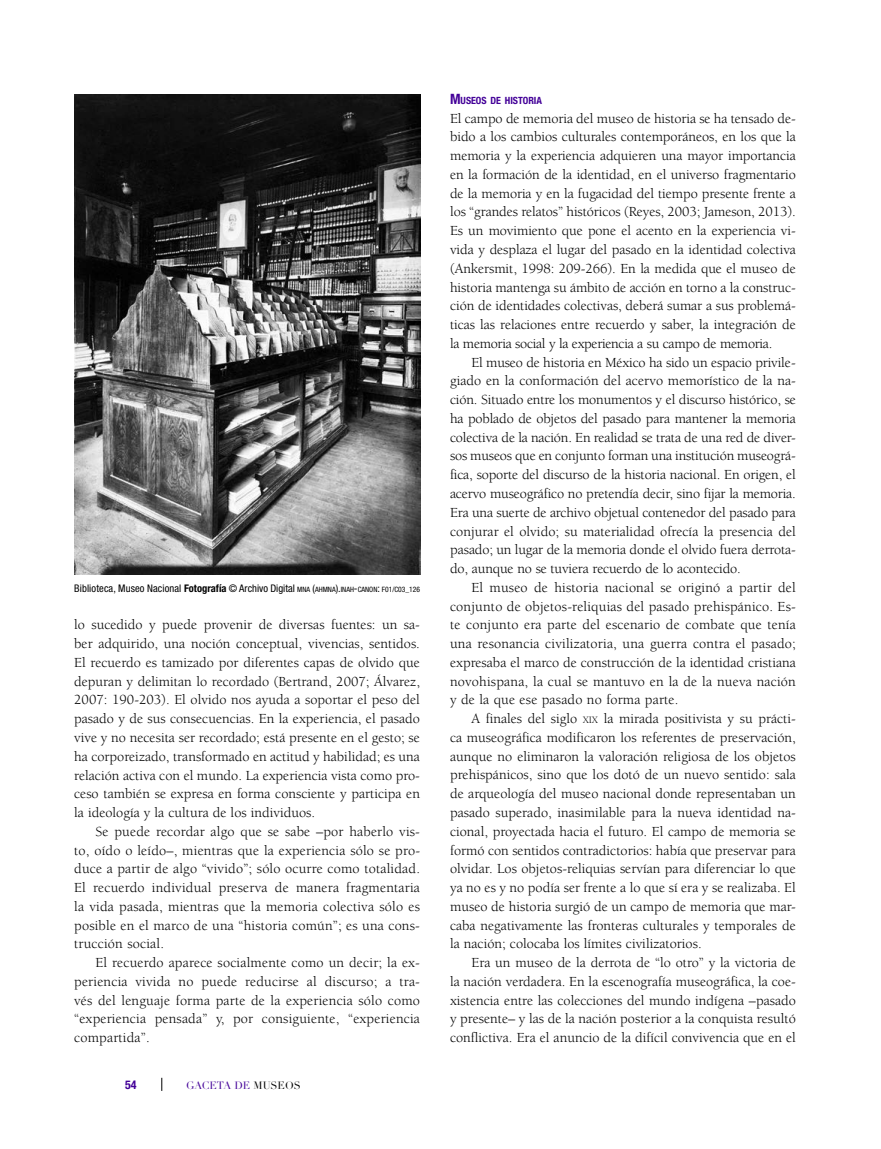
<style>
.page{position:relative;width:881px;height:1149px;background:#fff}
.page>*{position:absolute;margin:0;border:0;box-sizing:border-box;transform-origin:0 0}
.t1{font:14.25px/18.8px "Berkeley";color:#000;text-align:justify}
.t2{font:700 condensed 12px "Helvetica Neue";color:#430098}
.t3{font:condensed 10.5px "Helvetica Neue";letter-spacing:.01em;color:#000}
.t4{font:10.5px "Didot LH";color:#430098}
.t5{font:700 condensed 10.05px "Helvetica Neue";color:#430098}
.s1{font-weight:700}
.s2{font-size:7.35px}
.s3{font-style:inherit}
.s4{font-size:7.5px}
.s5{color:#000}
.s6{font-size:14.25px}
.s7{font-size:10.05px}
</style>
<div class="page">
<svg style="left:161px;top:1077px;width:1px;height:13px"></svg>
<img style="left:74px;top:94px;width:346px;height:480px">
<p class="t3" style="left:74px;top:582px;width:347px">Biblioteca, Museo Nacional <span class="s1">Fotografía</span> © Archivo Digital <span class="s2">MNA</span> (<span class="s2">AHMNA</span>).<span class="s2">INAH</span><span class="s3">-</span><span class="s2">CANON</span>: <span class="s2">F</span><span class="s4">01/</span><span class="s2">C</span><span class="s4">03_126</span></p>
<p class="t1" style="left:74px;top:615px;width:347px">lo sucedido y puede provenir de diversas fuentes: un sa&shy;ber adquirido, una noción conceptual, vivencias, sentidos.<br>El recuerdo es tamizado por diferentes capas de olvido que depuran y delimitan lo recordado (Bertrand, 2007; Álvarez, 2007: 190-203). El olvido nos ayuda a soportar el peso del pasado y de sus consecuencias. En la experiencia, el pasado vive y no necesita ser recordado; está presente en el gesto; se ha corporeizado, transformado en actitud y habilidad; es una relación activa con el mundo. La experiencia vista como pro&shy;ceso también se expresa en forma consciente y participa en la ideología y la cultura de los individuos.</p>
<p class="t1" style="left:74px;top:822px;width:347px;text-indent:21px">Se puede recordar algo que se sabe –por haberlo vis&shy;to, oído o leído–, mientras que la experiencia sólo se pro&shy;duce a partir de algo “vivido”; sólo ocurre como totalidad.<br>El recuerdo individual preserva de manera fragmentaria la vida pasada, mientras que la memoria colectiva sólo es posible en el marco de una “historia común”; es una cons&shy;trucción social.</p>
<p class="t1" style="left:74px;top:953px;width:347px;text-indent:21px">El recuerdo aparece socialmente como un decir; la ex&shy;periencia vivida no puede reducirse al discurso; a tra&shy;vés del lenguaje forma parte de la experiencia sólo como “experiencia pensada” y, por consiguiente, “experiencia compartida”.</p>
<p class="t2" style="left:125px;top:1077px;width:13px">54</p>
<p class="t4" style="left:186px;top:1078px;width:116px">GACETA DE <span class="s5">MUSEOS</span></p>
<p class="t5" style="left:450px;top:94px;width:93px"><span class="s6">M</span>USEOS DE HISTORIA</p>
<p class="t1" style="left:450px;top:109px;width:347px">El campo de memoria del museo de historia se ha tensado de&shy;bido a los cambios culturales contemporáneos, en los que la memoria y la experiencia adquieren una mayor importancia en la formación de la identidad, en el universo fragmentario de la memoria y en la fugacidad del tiempo presente frente a los “grandes relatos” históricos (Reyes, 2003; Jameson, 2013).<br>Es un movimiento que pone el acento en la experiencia vi&shy;vida y desplaza el lugar del pasado en la identidad colectiva (Ankersmit, 1998: 209-266). En la medida que el museo de historia mantenga su ámbito de acción en torno a la construc&shy;ción de identidades colectivas, deberá sumar a sus problemá&shy;ticas las relaciones entre recuerdo y saber, la integración de la memoria social y la experiencia a su campo de memoria.</p>
<p class="t1" style="left:450px;top:353px;width:347px;text-indent:21px">El museo de historia en México ha sido un espacio privile&shy;giado en la conformación del acervo memorístico de la na&shy;ción. Situado entre los monumentos y el discurso histórico, se ha poblado de objetos del pasado para mantener la memoria colectiva de la nación. En realidad se trata de una red de diver&shy;sos museos que en conjunto forman una institución museográ&shy;fica, soporte del discurso de la historia nacional. En origen, el acervo museográfico no pretendía decir, sino fijar la memoria.<br>Era una suerte de archivo objetual contenedor del pasado para conjurar el olvido; su materialidad ofrecía la presencia del pasado; un lugar de la memoria donde el olvido fuera derrota&shy;do, aunque no se tuviera recuerdo de lo acontecido.</p>
<p class="t1" style="left:450px;top:578px;width:347px;text-indent:21px">El museo de historia nacional se originó a partir del conjunto de objetos-reliquias del pasado prehispánico. Es&shy;te conjunto era parte del escenario de combate que tenía una resonancia civilizatoria, una guerra contra el pasado; expresaba el marco de construcción de la identidad cristiana novohispana, la cual se mantuvo en la de la nueva nación y de la que ese pasado no forma parte.</p>
<p class="t1" style="left:450px;top:709px;width:347px;text-indent:21px">A finales del siglo <span class="s7">xix</span> la mirada positivista y su prácti&shy;ca museográfica modificaron los referentes de preservación, aunque no eliminaron la valoración religiosa de los objetos prehispánicos, sino que los dotó de un nuevo sentido: sala de arqueología del museo nacional donde representaban un pasado superado, inasimilable para la nueva identidad na&shy;cional, proyectada hacia el futuro. El campo de memoria se formó con sentidos contradictorios: había que preservar para olvidar. Los objetos-reliquias servían para diferenciar lo que ya no es y no podía ser frente a lo que sí era y se realizaba. El museo de historia surgió de un campo de memoria que mar&shy;caba negativamente las fronteras culturales y temporales de la nación; colocaba los límites civilizatorios.</p>
<p class="t1" style="left:450px;top:953px;width:347px;text-indent:21px">Era un museo de la derrota de “lo otro” y la victoria de la nación verdadera. En la escenografía museográfica, la coe&shy;xistencia entre las colecciones del mundo indígena –pasado y presente– y las de la nación posterior a la conquista resultó conflictiva. Era el anuncio de la difícil convivencia que en el</p>
</div>
